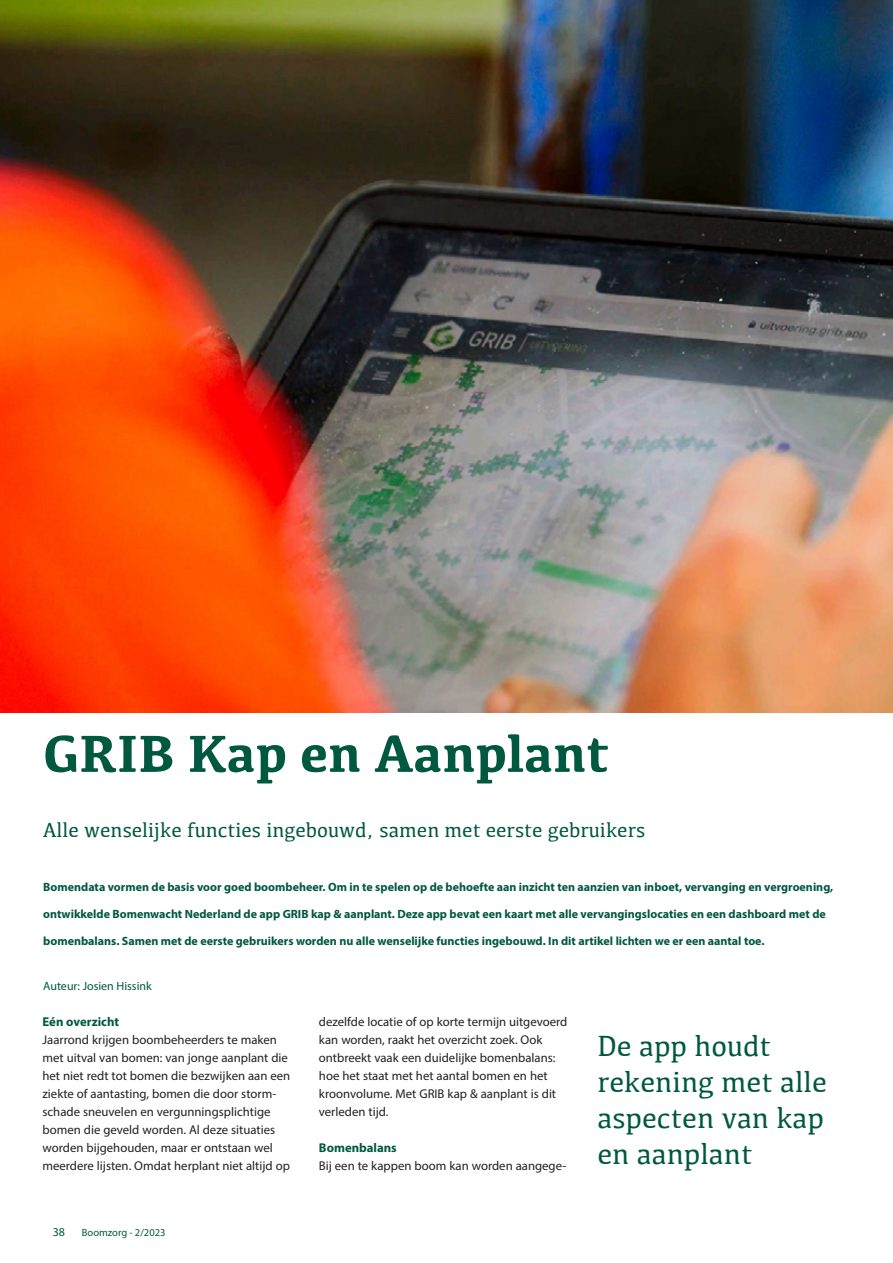
<style>
.page{position:relative;width:893px;height:1263px;background:#fff}
.page>*{position:absolute;margin:0;border:0;box-sizing:border-box;transform-origin:0 0}
.t1{font:700 54px "Kefa";color:#005840}
.t2{font:30px/36px "Kefa";color:#005840}
.t3{font:21px "Kefa";color:#005840}
.t4{font:12.75px/18px "Myriad Pro";color:#231f20}
.t5{font:700 12.75px "Myriad Pro";color:#005840}
.t6{font:700 12px "Myriad Pro";color:#005840}
.t7{font:12px "Myriad Pro";color:#005840}
.t8{font:10.5px "Myriad Pro";color:#005840}
</style>
<div class="page">
<img style="left:0;top:0;width:893px;height:712px">
<h1 class="t1" style="left:43px;top:718px;width:568px">GRIB Kap en Aanplant</h1>
<h3 class="t3" style="left:43px;top:816px;width:603px">Alle wenselijke functies ingebouwd, samen met eerste gebruikers</h3>
<p class="t6" style="left:43px;top:879px;width:791px">Bomendata vormen de basis voor goed boombeheer. Om in te spelen op de behoefte aan inzicht ten aanzien van inboet, vervanging en vergroening,</p>
<p class="t6" style="left:43px;top:906px;width:784px">ontwikkelde Bomenwacht Nederland de app GRIB kap &amp; aanplant. Deze app bevat een kaart met alle vervangingslocaties en een dashboard met de</p>
<p class="t6" style="left:43px;top:933px;width:723px">bomenbalans. Samen met de eerste gebruikers worden nu alle wenselijke functies ingebouwd. In dit artikel lichten we er een aantal toe.</p>
<p class="t7" style="left:43px;top:979px;width:110px">Auteur: Josien Hissink</p>
<p class="t5" style="left:43px;top:1013px;width:78px">Eén overzicht</p>
<p class="t4" style="left:43px;top:1031px;width:249px">Jaarrond krijgen boombeheerders te maken met uitval van bomen: van jonge aanplant die het niet redt tot bomen die bezwijken aan een ziekte of aantasting, bomen die door storm&shy;schade sneuvelen en vergunningsplichtige bomen die geveld worden. Al deze situaties worden bijgehouden, maar er ontstaan wel meerdere lijsten. Omdat herplant niet altijd op</p>
<p class="t7" style="left:53px;top:1224px;width:14px">38</p>
<p class="t8" style="left:82px;top:1226px;width:85px">Boomzorg - 2/2023</p>
<p class="t4" style="left:319px;top:1013px;width:250px">dezelfde locatie of op korte termijn uitgevoerd kan worden, raakt het overzicht zoek. Ook ontbreekt vaak een duidelijke bomenbalans: hoe het staat met het aantal bomen en het kroonvolume. Met GRIB kap &amp; aanplant is dit verleden tijd.</p>
<p class="t5" style="left:319px;top:1139px;width:79px">Bomenbalans</p>
<p class="t4" style="left:319px;top:1157px;width:249px">Bij een te kappen boom kan worden aangege-</p>
<h2 class="t2" style="left:597px;top:1027px;width:231px">De app houdt rekening met alle aspecten van kap en aanplant</h2>
</div>
